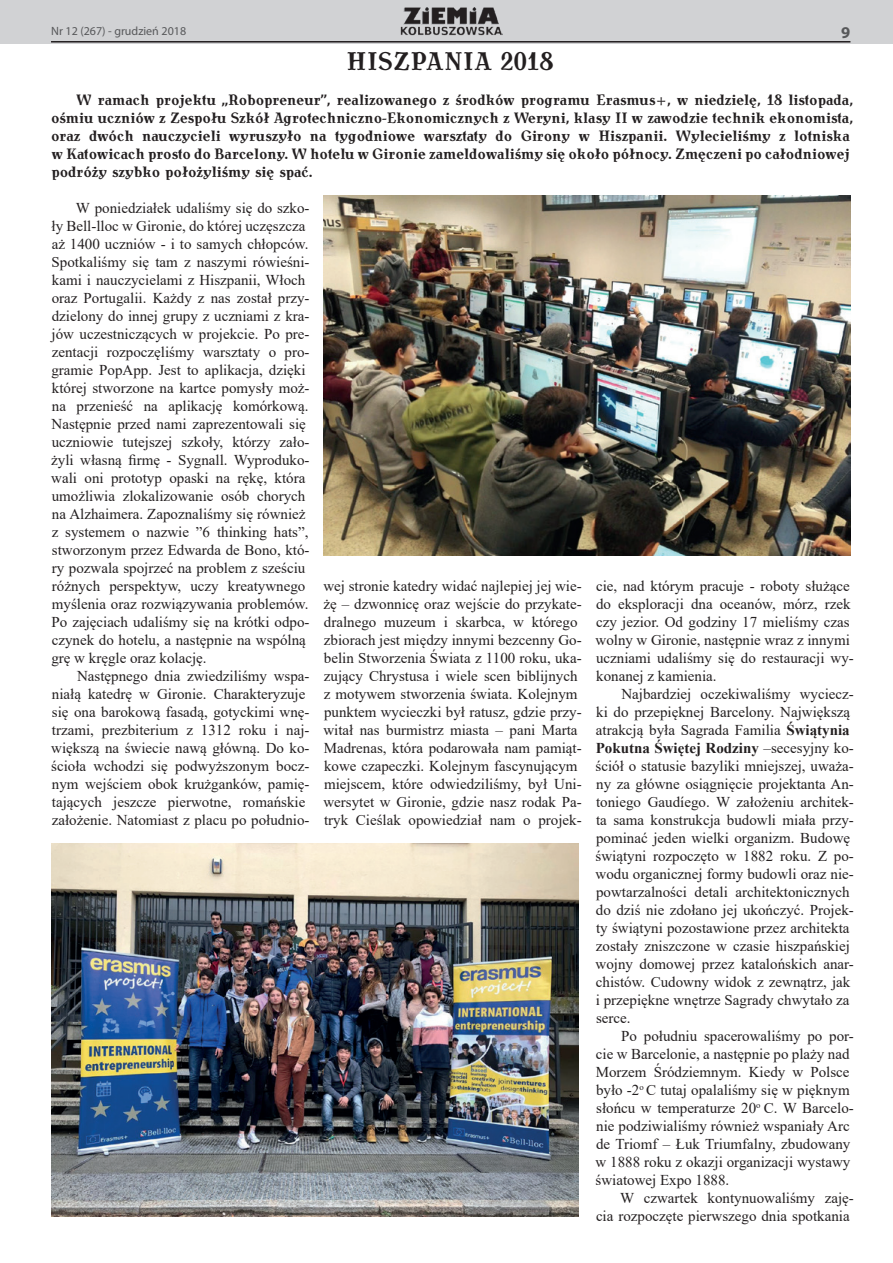
<style>
.page{position:relative;width:893px;height:1263px;background:#fff}
.page>*{position:absolute;margin:0;border:0;box-sizing:border-box;transform-origin:0 0}
.t1{font:700 25.5px "Antykwa Torunska Cond";letter-spacing:.015em;color:#231f20}
.t2{font:700 16.5px "Myriad Pro";color:#57585a}
.t3{font:15px/18px "Times New Roman";color:#231f20}
.t4{font:700 15px/18px "Antykwa Torunska Cond";color:#231f20}
.t5{font:12px "Myriad Pro";color:#57585a}
.s1{font-weight:700}
</style>
<div class="page">
<div style="left:0;top:0;width:893px;height:43px;background:#d1d2d4"></div>
<hr style="left:51px;top:41px;width:799px;height:2px;background:#231f20">
<img style="left:400px;top:7px;width:102px;height:29px">
<img style="left:323px;top:195px;width:527px;height:360px">
<img style="left:51px;top:843px;width:527px;height:373px">
<p class="t5" style="left:51px;top:23px;width:137px">Nr 12 (267) - grudzień 2018</p>
<p class="t2" style="left:841px;top:22px;width:11px">9</p>
<h1 class="t1" style="left:347px;top:43px;width:208px">HISZPANIA 2018</h1>
<p class="t4" style="left:51px;top:90px;width:804px;text-indent:25px">W ramach projektu „Robopreneur”, realizowanego z środków programu Erasmus+, w niedzielę, 18 listopada, ośmiu uczniów z Zespołu Szkół Agrotechniczno-Ekonomicznych z Weryni, klasy II w zawodzie technik ekonomista, oraz dwóch nauczycieli wyruszyło na tygodniowe warsztaty do Girony w Hiszpanii. Wylecieliśmy z lotniska w Katowicach prosto do Barcelony. W hotelu w Gironie zameldowaliśmy się około północy. Zmęczeni po całodniowej podróży szybko położyliśmy się spać.</p>
<p class="t3" style="left:51px;top:199px;width:260px;text-indent:25px">W poniedziałek udaliśmy się do szko&shy;ły Bell-lloc w Gironie, do której uczęszcza aż 1400 uczniów - i to samych chłopców.<br>Spotkaliśmy się tam z naszymi rówieśni&shy;kami i nauczycielami z Hiszpanii, Włoch oraz Portugalii. Każdy z nas został przy&shy;dzielony do innej grupy z uczniami z kra&shy;jów uczestniczących w projekcie. Po pre&shy;zentacji rozpoczęliśmy warsztaty o pro&shy;gramie PopApp. Jest to aplikacja, dzięki której stworzone na kartce pomysły moż&shy;na przenieść na aplikację komórkową.<br>Następnie przed nami zaprezentowali się uczniowie tutejszej szkoły, którzy zało&shy;żyli własną firmę - Sygnall. Wyproduko&shy;wali oni prototyp opaski na rękę, która umożliwia zlokalizowanie osób chorych na Alzhaimera. Zapoznaliśmy się również z systemem o nazwie ”6 thinking hats”, stworzonym przez Edwarda de Bono, któ&shy;ry pozwala spojrzeć na problem z sześciu różnych perspektyw, uczy kreatywnego myślenia oraz rozwiązywania problemów.<br>Po zajęciach udaliśmy się na krótki odpo&shy;czynek do hotelu, a następnie na wspólną grę w kręgle oraz kolację.</p>
<p class="t3" style="left:51px;top:667px;width:260px;text-indent:26px">Następnego dnia zwiedziliśmy wspa&shy;niałą katedrę w Gironie. Charakteryzuje się ona barokową fasadą, gotyckimi wnę&shy;trzami, prezbiterium z 1312 roku i naj&shy;większą na świecie nawą główną. Do ko&shy;ścioła wchodzi się podwyższonym bocz&shy;nym wejściem obok krużganków, pamię&shy;tających jeszcze pierwotne, romańskie założenie. Natomiast z placu po południo-</p>
<p class="t3" style="left:323px;top:577px;width:260px">wej stronie katedry widać najlepiej jej wie&shy;żę – dzwonnicę oraz wejście do przykate&shy;dralnego muzeum i skarbca, w którego zbiorach jest między innymi bezcenny Go&shy;belin Stworzenia Świata z 1100 roku, uka&shy;zujący Chrystusa i wiele scen biblijnych z motywem stworzenia świata. Kolejnym punktem wycieczki był ratusz, gdzie przy&shy;witał nas burmistrz miasta – pani Marta Madrenas, która podarowała nam pamiąt&shy;kowe czapeczki. Kolejnym fascynującym miejscem, które odwiedziliśmy, był Uni&shy;wersytet w Gironie, gdzie nasz rodak Pa&shy;tryk Cieślak opowiedział nam o projek-</p>
<p class="t3" style="left:596px;top:577px;width:260px">cie, nad którym pracuje - roboty służące do eksploracji dna oceanów, mórz, rzek czy jezior. Od godziny 17 mieliśmy czas wolny w Gironie, następnie wraz z innymi uczniami udaliśmy się do restauracji wy&shy;konanej z kamienia.</p>
<p class="t3" style="left:595px;top:685px;width:260px;text-indent:26px">Najbardziej oczekiwaliśmy wyciecz&shy;ki do przepięknej Barcelony. Największą atrakcją była Sagrada Familia <span class="s1">Świątynia Pokutna Świętej Rodziny</span> –secesyjny ko&shy;ściół o statusie bazyliki mniejszej, uważa&shy;ny za główne osiągnięcie projektanta An&shy;toniego Gaudíego. W założeniu architek&shy;ta sama konstrukcja budowli miała przy&shy;pominać jeden wielki organizm. Budowę świątyni rozpoczęto w 1882 roku. Z po&shy;wodu organicznej formy budowli oraz nie&shy;powtarzalności detali architektonicznych do dziś nie zdołano jej ukończyć. Projek&shy;ty świątyni pozostawione przez architekta zostały zniszczone w czasie hiszpańskiej wojny domowej przez katalońskich anar&shy;chistów. Cudowny widok z zewnątrz, jak i przepiękne wnętrze Sagrady chwytało za serce.</p>
<p class="t3" style="left:595px;top:1027px;width:260px;text-indent:26px">Po południu spacerowaliśmy po por&shy;cie w Barcelonie, a następnie po plaży nad Morzem Śródziemnym. Kiedy w Polsce było -2<sup>o</sup> C tutaj opalaliśmy się w pięknym słońcu w temperaturze 20<sup>o</sup> C. W Barcelo&shy;nie podziwialiśmy również wspaniały Arc de Triomf – Łuk Triumfalny, zbudowany w 1888 roku z okazji organizacji wystawy światowej Expo 1888.</p>
<p class="t3" style="left:596px;top:1189px;width:259px;text-align:right">W czwartek kontynuowaliśmy zaję-<br>cia rozpoczęte pierwszego dnia spotkania</p>
</div>
